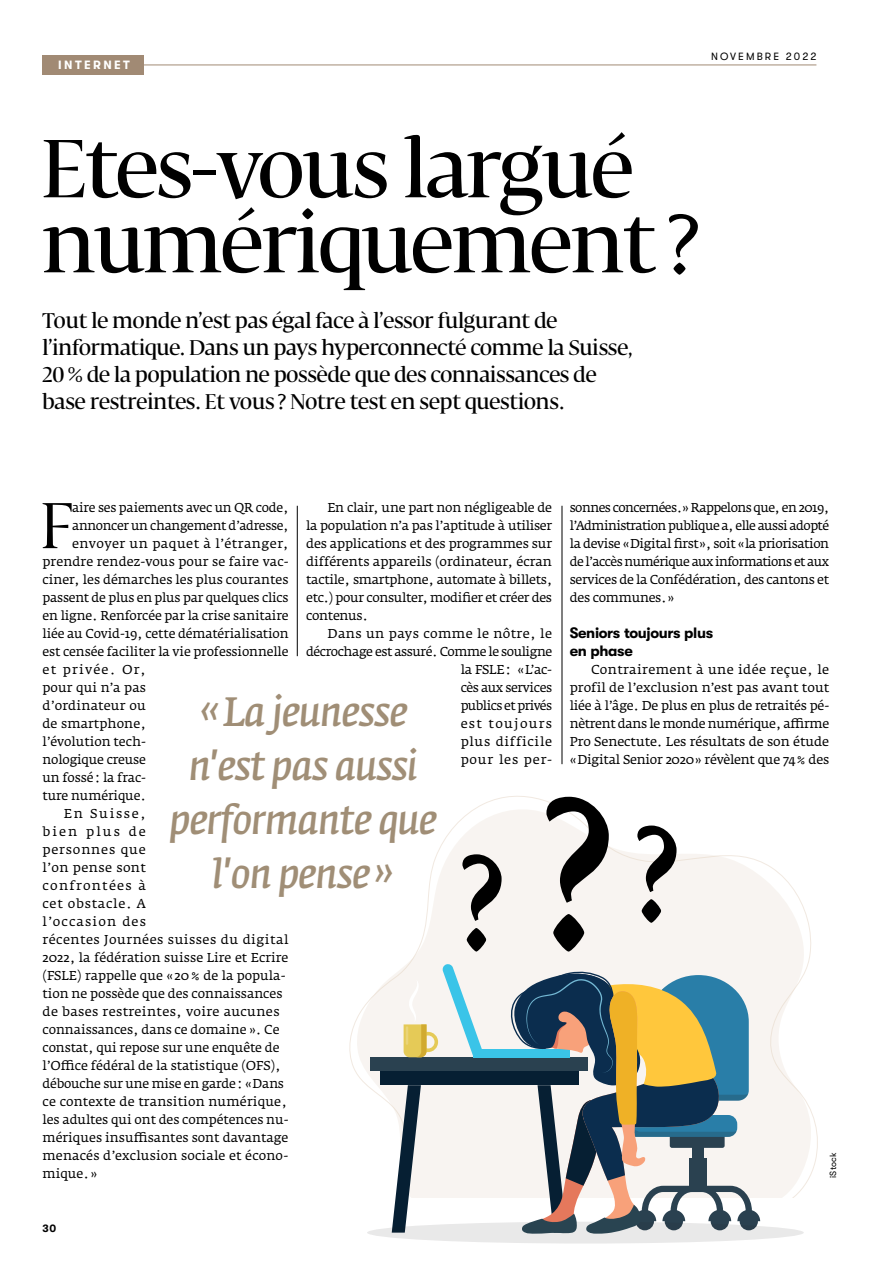
<style>
.page{position:relative;width:893px;height:1263px;background:#fff}
.page>*{position:absolute;margin:0;border:0;box-sizing:border-box;transform-origin:0 0}
.t1{font:500 81px/75px "Fedra Serif Display";letter-spacing:-.01em;color:#000}
.t2{font:63.6px "Fedra Serif Display";color:#000}
.t3{font:italic 600 40.5px/54px "Fedra Serif A Pro";letter-spacing:-.025em;color:#a08e76;text-align:center}
.t4{font:500 21px/27px "Fedra Serif Display";color:#000}
.t5{font:700 15px/18px "GT Walsheim";letter-spacing:-.025em;color:#000}
.t6{font:12.75px/18px "Fedra Serif A Pro";letter-spacing:-.005em;color:#000;text-align:justify}
.t7{font:12.75px/18px "Fedra Serif A Pro";letter-spacing:-.025em;color:#000;text-align:right}
.t8{font:12.75px "Fedra Serif A Pro";letter-spacing:.03em;color:#000}
.t9{font:12.75px "Fedra Serif A Pro";letter-spacing:.035em;color:#000}
.t10{font:12.75px "Fedra Serif A Pro";letter-spacing:.025em;color:#000}
.t11{font:12.75px "Fedra Serif A Pro";letter-spacing:-.03em;color:#000}
.t12{font:12.75px "Fedra Serif A Pro";letter-spacing:.095em;color:#000}
.t13{font:12.75px "Fedra Serif A Pro";letter-spacing:.015em;color:#000}
.t14{font:12.75px "Fedra Serif A Pro";letter-spacing:.05em;color:#000}
.t15{font:12.75px "Fedra Serif A Pro";letter-spacing:.085em;color:#000}
.t16{font:12.75px "Fedra Serif A Pro";letter-spacing:.06em;color:#000}
.t17{font:12.75px "Fedra Serif A Pro";letter-spacing:.155em;color:#000}
.t18{font:12.75px "Fedra Serif A Pro";letter-spacing:.12em;color:#000}
.t19{font:700 12px "GT Walsheim";letter-spacing:.2em;color:#fff}
.t20{font:10.5px "GT Walsheim";letter-spacing:.2em;color:#000}
.t21{font:700 10.5px "GT Walsheim";color:#000}
.t22{font:9px "GT Walsheim";letter-spacing:.03em;color:#000}
</style>
<div class="page">
<svg style="left:357px;top:809px;width:454px;height:389px;fill:#f8f4f1"></svg>
<div style="left:371px;top:1057px;width:217px;height:14px;background:#2a4150"></div>
<div style="left:380px;top:1071px;width:199px;height:14px;background:#061f33"></div>
<svg style="left:392px;top:1085px;width:29px;height:143px"></svg>
<div style="left:367px;top:1222px;width:437px;height:21px;background:#e9e9e9;border-radius:50%"></div>
<div style="left:474px;top:1049px;width:96px;height:8px;background:#3ac4e8"></div>
<svg style="left:505px;top:971px;width:255px;height:263px"></svg>
<svg style="left:404px;top:963px;width:79px;height:94px"></svg>
<hr style="left:59px;top:65px;width:757px;height:1px;background:#a18a74">
<div style="left:43px;top:55px;width:101px;height:20px;background:#a18a74"></div>
<hr style="left:297px;top:506px;width:1px;height:150px;background:#000">
<hr style="left:562px;top:506px;width:1px;height:258px;background:#000">
<svg style="left:546px;top:797px;width:63px;height:154px"></svg>
<svg style="left:637px;top:825px;width:39px;height:98px"></svg>
<svg style="left:462px;top:854px;width:40px;height:97px"></svg>
<p class="t19" style="left:58px;top:59px;width:73px">INTERNET</p>
<p class="t20" style="left:711px;top:51px;width:107px">NOVEMBRE 2022</p>
<h1 class="t1" style="left:43px;top:140px;width:658px">Etes-vous largué numériquement?</h1>
<h3 class="t4" style="left:43px;top:309px;width:592px">Tout le monde n’est pas égal face à l’essor fulgurant de l’informatique. Dans un pays hyperconnecté comme la Suisse, 20% de la population ne possède que des connaissances de base restreintes. Et vous ? Notre test en sept questions.</h3>
<p class="t6" style="left:306px;top:499px;width:248px;text-indent:21px">En clair, une part non négligeable de la population n’a pas l’aptitude à utiliser des applications et des programmes sur différents appareils (ordinateur, écran tactile, smartphone, automate à billets, etc.) pour consulter, modifier et créer des contenus.</p>
<p class="t7" style="left:306px;top:625px;width:248px">Dans un pays comme le nôtre, le décrochage est assuré. Comme le souligne la FSLE: «L’ac-<br>cès aux services<br>publics et privés<br>est toujours<br>plus difficile<br>pour les per-</p>
<h2 class="t2" style="left:42px;top:488px;width:32px">F</h2>
<p class="t6" style="left:72px;top:499px;width:218px">aire ses paiements avec un QR code,</p>
<p class="t11" style="left:72px;top:518px;width:218px">annoncer un changement d’adresse,</p>
<p class="t8" style="left:72px;top:536px;width:218px">envoyer un paquet à l’étranger,</p>
<p class="t6" style="left:43px;top:553px;width:247px">prendre rendez-vous pour se faire vac-</p>
<p class="t6" style="left:43px;top:571px;width:248px">ciner, les démarches les plus courantes</p>
<p class="t6" style="left:43px;top:589px;width:247px">passent de plus en plus par quelques clics</p>
<p class="t6" style="left:43px;top:607px;width:248px">en ligne. Renforcée par la crise sanitaire</p>
<p class="t6" style="left:43px;top:625px;width:248px">liée au Covid-19, cette dématérialisation</p>
<p class="t6" style="left:43px;top:643px;width:248px">est censée faciliter la vie professionnelle</p>
<p class="t12" style="left:43px;top:662px;width:105px">et privée. Or,</p>
<p class="t6" style="left:43px;top:679px;width:105px">pour qui n’a pas</p>
<p class="t13" style="left:43px;top:698px;width:105px">d’ordinateur ou</p>
<p class="t6" style="left:43px;top:715px;width:105px">de smartphone,</p>
<p class="t6" style="left:43px;top:733px;width:105px">l’évolution tech-</p>
<p class="t6" style="left:43px;top:751px;width:105px">nologique creuse</p>
<p class="t6" style="left:43px;top:769px;width:105px">un fossé: la frac-</p>
<p class="t6" style="left:43px;top:787px;width:105px">ture numérique.</p>
<p class="t18" style="left:64px;top:806px;width:84px">En Suisse,</p>
<p class="t17" style="left:43px;top:824px;width:105px">bien plus de</p>
<p class="t16" style="left:43px;top:842px;width:105px">personnes que</p>
<p class="t8" style="left:43px;top:860px;width:105px">l’on pense sont</p>
<p class="t12" style="left:43px;top:878px;width:105px">confrontées à</p>
<p class="t14" style="left:43px;top:896px;width:105px">cet obstacle. A</p>
<p class="t15" style="left:43px;top:914px;width:105px">l’occasion des</p>
<p class="t9" style="left:43px;top:932px;width:247px">récentes Journées suisses du digital</p>
<p class="t6" style="left:43px;top:949px;width:247px">2022, la fédération suisse Lire et Ecrire</p>
<p class="t6" style="left:43px;top:967px;width:245px">(FSLE) rappelle que «20% de la popula-</p>
<p class="t6" style="left:43px;top:985px;width:241px">tion ne possède que des connaissances</p>
<p class="t10" style="left:43px;top:1004px;width:239px">de bases restreintes, voire aucunes</p>
<p class="t6" style="left:43px;top:1021px;width:239px">connaissances, dans ce domaine ». Ce</p>
<p class="t6" style="left:43px;top:1039px;width:238px">constat, qui repose sur une enquête de</p>
<p class="t6" style="left:43px;top:1057px;width:240px">l’Office fédéral de la statistique (OFS),</p>
<p class="t6" style="left:43px;top:1075px;width:243px">débouche sur une mise en garde: «Dans</p>
<p class="t6" style="left:43px;top:1093px;width:246px">ce contexte de transition numérique,</p>
<p class="t6" style="left:43px;top:1111px;width:247px">les adultes qui ont des compétences nu-</p>
<p class="t6" style="left:43px;top:1129px;width:247px">mériques insuffisantes sont davantage</p>
<p class="t6" style="left:43px;top:1147px;width:247px">menacés d’exclusion sociale et écono-</p>
<p class="t6" style="left:43px;top:1165px;width:56px">mique.»</p>
<h3 class="t3" style="left:170px;top:685px;width:269px">«La jeunesse n'est pas aussi performante que l'on pense»</h3>
<p class="t21" style="left:43px;top:1223px;width:15px">30</p>
<p class="t6" style="left:570px;top:499px;width:261px">sonnes concernées.» Rappelons que, en 2019, l’Administration publique a, elle aussi adopté la devise «Digital first», soit «la priorisation de l’accès numérique aux informations et aux services de la Confédération, des cantons et des communes.»</p>
<p class="t5" style="left:570px;top:624px;width:145px">Seniors toujours plus en phase</p>
<p class="t6" style="left:570px;top:661px;width:261px;text-indent:21px">Contrairement à une idée reçue, le profil de l’exclusion n’est pas avant tout liée à l’âge. De plus en plus de retraités pé&shy;nètrent dans le monde numérique, affirme Pro Senectute. Les résultats de son étude «Digital Senior 2020» révèlent que 74% des</p>
<p class="t22" style="left:828px;top:1178px;width:27px;rotate:-90deg">iStock</p>
</div>
